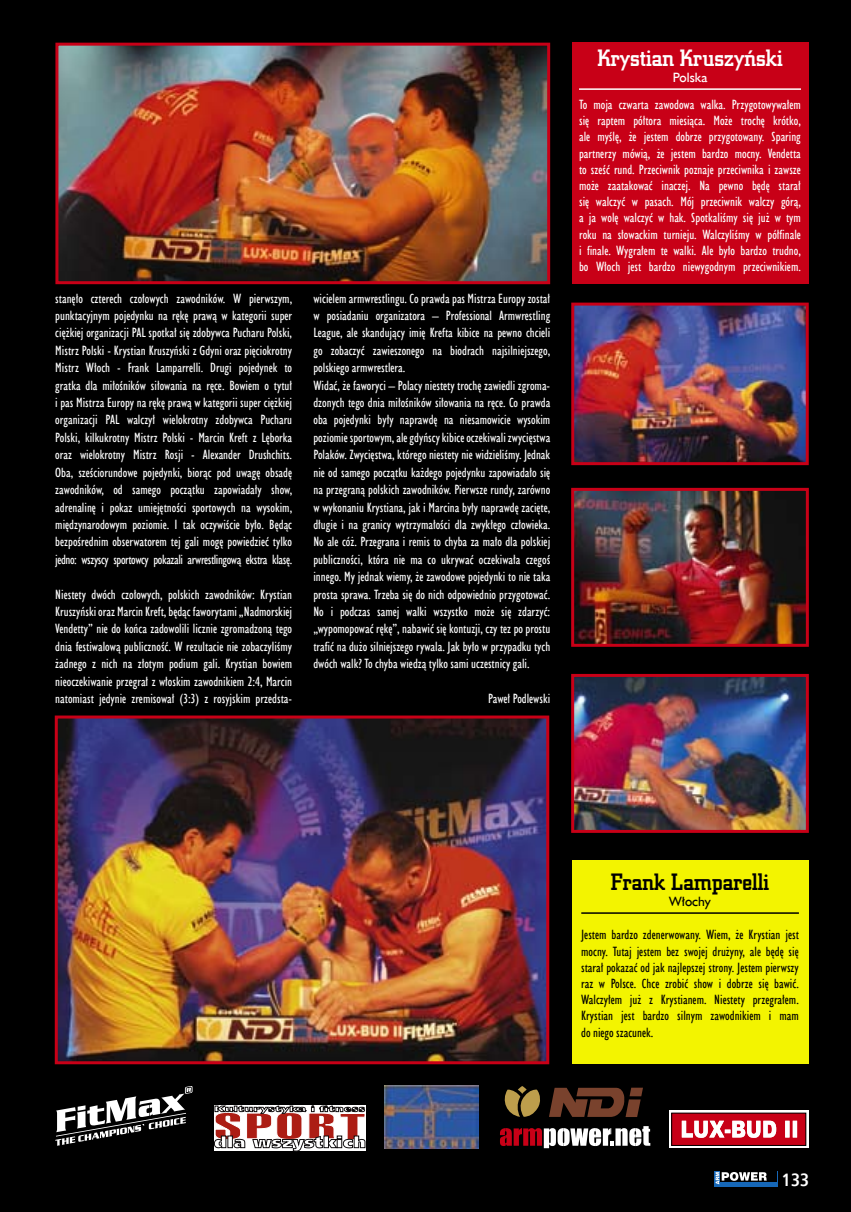
<style>
.page{position:relative;width:851px;height:1212px;background:#fff}
.page>*{position:absolute;margin:0;border:0;box-sizing:border-box;transform-origin:0 0}
.t1{font:24px "Square Slab 711 Md EU";color:#fff}
.t2{font:24px "Square Slab 711 Md EU";color:#000}
.t3{font:700 18px "Humnst 777 Cn EU";color:#fff}
.t4{font:13.5px/17.4px "Humanst 521 Cn EU";color:#fff;text-align:justify}
.t5{font:13.5px/16.2px "Humanst 521 Cn EU";color:#000;text-align:justify}
.t6{font:13.5px "Humanst 521 EU";color:#fff}
.t7{font:13.5px "Humanst 521 EU";color:#000}
</style>
<div class="page">
<div style="left:0;top:0;width:850px;height:1212px;background:#000"></div>
<div style="left:714px;top:1171px;width:63px;height:15px;background:#1667b7"></div>
<div style="left:720px;top:1171px;width:57px;height:11px;background:#000"></div>
<svg style="left:715px;top:1172px;width:51px;height:12px"></svg>
<img style="left:384px;top:1086px;width:94px;height:62px">
<svg style="left:669px;top:1110px;width:139px;height:38px"></svg>
<div style="left:671px;top:1113px;width:134px;height:32px;background:#c80017"></div>
<svg style="left:681px;top:1121px;width:116px;height:17px"></svg>
<svg style="left:517px;top:1086px;width:9px;height:8px"></svg>
<svg style="left:504px;top:1089px;width:36px;height:28px"></svg>
<svg style="left:549px;top:1088px;width:94px;height:29px"></svg>
<svg style="left:500px;top:1126px;width:150px;height:22px"></svg>
<svg style="left:214px;top:1105px;width:151px;height:46px;background:#be9491"></svg>
<img style="left:59px;top:719px;width:486px;height:341px">
<div style="left:55px;top:715px;width:494px;height:349px;border:3px solid #c80017"></div>
<img style="left:59px;top:47px;width:487px;height:233px">
<div style="left:55px;top:43px;width:495px;height:241px;border:3px solid #c80017"></div>
<img style="left:575px;top:307px;width:229px;height:154px">
<div style="left:571px;top:303px;width:237px;height:162px;border:3px solid #c80017"></div>
<div style="left:571px;top:43px;width:237px;height:241px;background:#c80017"></div>
<hr style="left:579px;top:88px;width:221px;height:2px;background:#fff">
<div style="left:571px;top:860px;width:237px;height:204px;background:#f3f400"></div>
<hr style="left:581px;top:912px;width:217px;height:2px;background:#000">
<img style="left:575px;top:492px;width:229px;height:151px">
<div style="left:571px;top:488px;width:237px;height:159px;border:3px solid #c80017"></div>
<img style="left:575px;top:678px;width:229px;height:151px">
<div style="left:571px;top:674px;width:237px;height:159px;border:3px solid #c80017"></div>
<svg style="left:55px;top:1086px;width:137px;height:60px"></svg>
<p class="t4" style="left:55px;top:290px;width:238px">stanęło czterech czołowych zawodników. W pierwszym, punktacyjnym pojedynku na rękę prawą w kategorii super ciężkiej organizacji PAL spotkał się zdobywca Pucharu Polski, Mistrz Polski - Krystian Kruszyński z Gdyni oraz pięciokrotny Mistrz Włoch - Frank Lamparrelli. Drugi pojedynek to gratka dla miłośników siłowania na ręce. Bowiem o tytuł i pas Mistrza Europy na rękę prawą w kategorii super ciężkiej organizacji PAL walczył wielokrotny zdobywca Pucharu Polski, kilkukrotny Mistrz Polski - Marcin Kreft z Lęborka oraz wielokrotny Mistrz Rosji - Alexander Drushchits.<br>Oba, sześciorundowe pojedynki, biorąc pod uwagę obsadę zawodników, od samego początku zapowiadały show, adrenalinę i pokaz umiejętności sportowych na wysokim, międzynarodowym poziomie. I tak oczywiście było. Będąc bezpośrednim obserwatorem tej gali mogę powiedzieć tylko jedno: wszyscy sportowcy pokazali arwrestlingową ekstra klasę.</p>
<p class="t4" style="left:55px;top:585px;width:238px">Niestety dwóch czołowych, polskich zawodników: Krystian Kruszyński oraz Marcin Kreft, będąc faworytami „Nadmorskiej Vendetty” nie do końca zadowolili licznie zgromadzoną tego dnia festiwalową publiczność. W rezultacie nie zobaczyliśmy żadnego z nich na złotym podium gali. Krystian bowiem nieoczekiwanie przegrał z włoskim zawodnikiem 2:4, Marcin natomiast jedynie zremisował (3:3) z rosyjskim przedsta-</p>
<p class="t4" style="left:313px;top:290px;width:238px;text-align:left">wicielem armwrestlingu. Co prawda pas Mistrza Europy został w posiadaniu organizatora – Professional Armwrestling League, ale skandujący imię Krefta kibice na pewno chcieli go zobaczyć zawieszonego na biodrach najsilniejszego, polskiego armwrestlera.<br>Widać, że faworyci – Polacy niestety trochę zawiedli zgroma&shy;dzonych tego dnia miłośników siłowania na ręce. Co prawda oba pojedynki były naprawdę na niesamowicie wysokim poziomie sportowym, ale gdyńscy kibice oczekiwali zwycięstwa Polaków. Zwycięstwa, którego niestety nie widzieliśmy. Jednak nie od samego początku każdego pojedynku zapowiadało się na przegraną polskich zawodników. Pierwsze rundy, zarówno w wykonaniu Krystiana, jak i Marcina były naprawdę zacięte, długie i na granicy wytrzymałości dla zwykłego człowieka.<br>No ale cóż. Przegrana i remis to chyba za mało dla polskiej publiczności, która nie ma co ukrywać oczekiwała czegoś innego. My jednak wiemy, że zawodowe pojedynki to nie taka prosta sprawa. Trzeba się do nich odpowiednio przygotować.<br>No i podczas samej walki wszystko może się zdarzyć: „wypomopować rękę”, nabawić się kontuzji, czy tez po prostu trafić na dużo silniejszego rywala. Jak było w przypadku tych dwóch walk? To chyba wiedzą tylko sami uczestnicy gali.</p>
<p class="t4" style="left:488px;top:690px;width:64px">Paweł Podlewski</p>
<h1 class="t1" style="left:597px;top:43px;width:187px">Krystian Kruszyński</h1>
<p class="t6" style="left:672px;top:69px;width:36px">Polska</p>
<p class="t4" style="left:579px;top:96px;width:223px;line-height:16.2px">To moja czwarta zawodowa walka. Przygotowywałem się raptem półtora miesiąca. Może trochę krótko, ale myślę, że jestem dobrze przygotowany. Sparing partnerzy mówią, że jestem bardzo mocny. Vendetta to sześć rund. Przeciwnik poznaje przeciwnika i zawsze może zaatakować inaczej. Na pewno będę starał się walczyć w pasach. Mój przeciwnik walczy górą, a ja wolę walczyć w hak. Spotkaliśmy się już w tym roku na słowackim turnieju. Walczyliśmy w półfinale i finale. Wygrałem te walki. Ale było bardzo trudno, bo Włoch jest bardzo niewygodnym przeciwnikiem.</p>
<h1 class="t2" style="left:610px;top:867px;width:160px">Frank Lamparelli</h1>
<p class="t7" style="left:669px;top:893px;width:43px">Włochy</p>
<p class="t5" style="left:581px;top:927px;width:219px">Jestem bardzo zdenerwowany. Wiem, że Krystian jest mocny. Tutaj jestem bez swojej drużyny, ale będę się starał pokazać od jak najlepszej strony. Jestem pierwszy raz w Polsce. Chce zrobić show i dobrze się bawić.<br>Walczyłem już z Krystianem. Niestety przegrałem.<br>Krystian jest bardzo silnym zawodnikiem i mam do niego szacunek.</p>
<h2 class="t3" style="left:781px;top:1169px;width:29px">133</h2>
</div>
